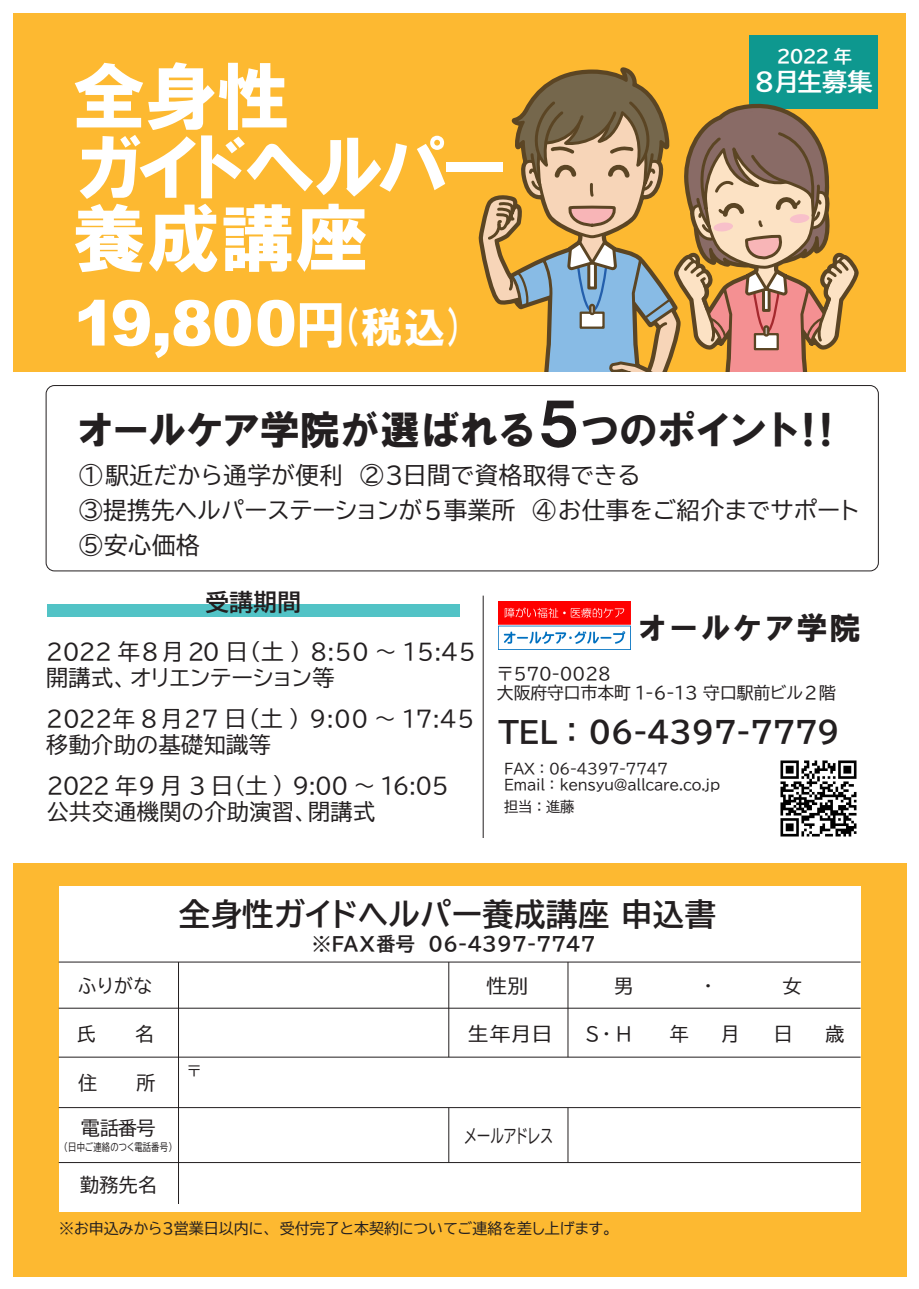
<style>
.page{position:relative;width:919px;height:1289px;background:#fff}
.page>*{position:absolute;margin:0;border:0;box-sizing:border-box;transform-origin:0 0}
.t1{font:74.25px/70.8px "HG Soei Kakugothic UB";letter-spacing:-.08em;color:#fff}
.t2{font:900 62.85px "Arial";color:#fff}
.t3{font:40.2px "HG Soei Kakugothic UB";letter-spacing:-.06em;color:#231f20}
.t4{font:31.2px "BIZ UDP Gothic Bold";letter-spacing:.02em;color:#231f20}
.t5{font:31.2px "HG Soei Kakugothic UB";letter-spacing:.02em;color:#231f20}
.t6{font:29.25px "BIZ UDP Gothic Bold";color:#231f20}
.t7{font:24.45px "BIZ UDP Gothic Bold";color:#fff}
.t8{font:23.55px/35px "BIZ UDP Gothic";letter-spacing:.02em;color:#231f20}
.t9{font:23.55px "BIZ UDP Gothic Bold";color:#231f20}
.t10{font:22.05px/26.1px "BIZ UDP Gothic";letter-spacing:.02em;color:#231f20}
.t11{font:19.05px "BIZ UDP Gothic Bold";letter-spacing:.02em;color:#231f20}
.t12{font:18.9px "BIZ UDP Gothic";letter-spacing:.02em;color:#231f20}
.t13{font:18.9px "BIZ UDP Gothic";letter-spacing:.02em;color:#231f20;scale:.72 1}
.t14{font:18.9px "BIZ UDP Gothic";letter-spacing:.02em;color:#231f20;scale:1.09 1}
.t15{font:17.7px "BIZ UDP Gothic Bold";color:#fff}
.t16{font:16.8px/19.6px "BIZ UDP Gothic";color:#231f20}
.t17{font:15px "BIZ UDP Gothic";color:#231f20}
.t18{font:14.25px/15.9px "BIZ UDP Gothic";letter-spacing:-.02em;color:#231f20}
.t19{font:13.5px "BIZ UDP Gothic";color:#231f20;scale:1.09 1}
.t20{font:10.5px "BIZ UDP Gothic";letter-spacing:.02em;color:#231f20;scale:.79 1}
.s1{font-family:"HG Soei Kakugothic UB";font-weight:400;font-size:51.75px}
.s2{font-family:"HG Soei Kakugothic UB";font-weight:400;font-size:42px}
.s3{font-size:57.9px}
</style>
<div class="page">
<div style="left:13px;top:13px;width:893px;height:358px;background:#fdb931"></div>
<div style="left:13px;top:862px;width:893px;height:414px;background:#fdb931"></div>
<div style="left:749px;top:35px;width:128px;height:74px;background:#0e988f"></div>
<div style="left:59px;top:885px;width:801px;height:326px;background:#fff"></div>
<hr style="left:59px;top:961px;width:801px;height:1px;background:#231f20">
<hr style="left:59px;top:1007px;width:801px;height:1px;background:#231f20">
<hr style="left:178px;top:962px;width:1px;height:241px;background:#231f20">
<hr style="left:448px;top:962px;width:1px;height:95px;background:#231f20">
<hr style="left:567px;top:962px;width:1px;height:95px;background:#231f20">
<hr style="left:448px;top:1107px;width:1px;height:55px;background:#231f20">
<hr style="left:567px;top:1107px;width:1px;height:55px;background:#231f20">
<hr style="left:59px;top:1056px;width:801px;height:1px;background:#231f20">
<hr style="left:59px;top:1107px;width:801px;height:1px;background:#231f20">
<hr style="left:59px;top:1162px;width:801px;height:1px;background:#231f20">
<svg style="left:478px;top:69px;width:380px;height:302px"></svg>
<div style="left:46px;top:385px;width:832px;height:186px;border:1px solid #231f20;border-radius:8px"></div>
<img style="left:498px;top:602px;width:132px;height:48px">
<hr style="left:483px;top:595px;width:1px;height:243px;background:#231f20">
<div style="left:47px;top:604px;width:413px;height:12px;background:#52c3c6"></div>
<img style="left:780px;top:760px;width:77px;height:77px">
<h1 class="t1" style="left:72px;top:61px;width:441px">全身性<br>ガイドヘルパー養成講座</h1>
<h2 class="t2" style="left:74px;top:277px;width:396px">19,800<span class="s1">円</span><span class="s2">(税込)</span></h2>
<p class="t15" style="left:776px;top:48px;width:77px">2022 年</p>
<p class="t7" style="left:755px;top:70px;width:119px">8月生募集</p>
<h3 class="t3" style="left:75px;top:409px;width:772px">オールケア学院が選ばれる<span class="s3">５</span>つのポイント！！</h3>
<p class="t8" style="left:79px;top:457px;width:781px">①駅近だから通学が便利 ②3日間で資格取得できる<br>③提携先ヘルパーステーションが5事業所 ④お仕事をご紹介までサポート<br>⑤安心価格</p>
<p class="t9" style="left:205px;top:590px;width:97px">受講期間</p>
<p class="t10" style="left:46px;top:638px;width:431px">2022 年8月20 日(土 ) 8:50 ～ 15:45開講式、オリエンテーション等</p>
<p class="t10" style="left:46px;top:705px;width:429px">202２年 8月 27 日(土 ) 9:00 ～ 17:45移動介助の基礎知識等</p>
<p class="t10" style="left:47px;top:772px;width:403px">2022 年9 月　3 日(土 ) 9:00 ～ 16:05公共交通機関の介助演習、閉講式</p>
<h3 class="t5" style="left:637px;top:612px;width:225px">オールケア学院</h3>
<p class="t16" style="left:497px;top:663px;width:340px">〒570-0028<br>大阪府守口市本町 1-6-13 守口駅前ビル2階</p>
<h3 class="t6" style="left:498px;top:717px;width:343px">TEL ： 06-4397-7779</h3>
<p class="t18" style="left:504px;top:760px;width:217px">FAX ： 06-4397-7747<br>Email ： kensyu@allcare.co.jp</p>
<p class="t18" style="left:504px;top:798px;width:72px">担当：進藤</p>
<p class="t12" style="left:78px;top:976px;width:75px">ふりがな</p>
<p class="t12" style="left:78px;top:1073px;width:79px">住　　　所</p>
<h3 class="t4" style="left:179px;top:898px;width:538px">全身性ガイドヘルパー養成講座 申込書</h3>
<p class="t11" style="left:312px;top:934px;width:285px">※FAX番号 06-4397-7747</p>
<p class="t19" style="left:187px;top:1064px;width:15px">〒</p>
<p class="t14" style="left:486px;top:976px;width:40px">性別</p>
<p class="t14" style="left:468px;top:1024px;width:79px">生年月日</p>
<p class="t12" style="left:586px;top:1024px;width:47px">S・H</p>
<p class="t12" style="left:81px;top:1118px;width:76px">電話番号</p>
<p class="t20" style="left:64px;top:1142px;width:139px">(日中ご連絡のつく電話番号)</p>
<p class="t12" style="left:80px;top:1174px;width:78px">勤務先名</p>
<p class="t13" style="left:464px;top:1126px;width:125px">メールアドレス</p>
<p class="t17" style="left:59px;top:1220px;width:554px">※お申込みから３営業日以内に、受付完了と本契約についてご連絡を差し上げます。</p>
</div>
